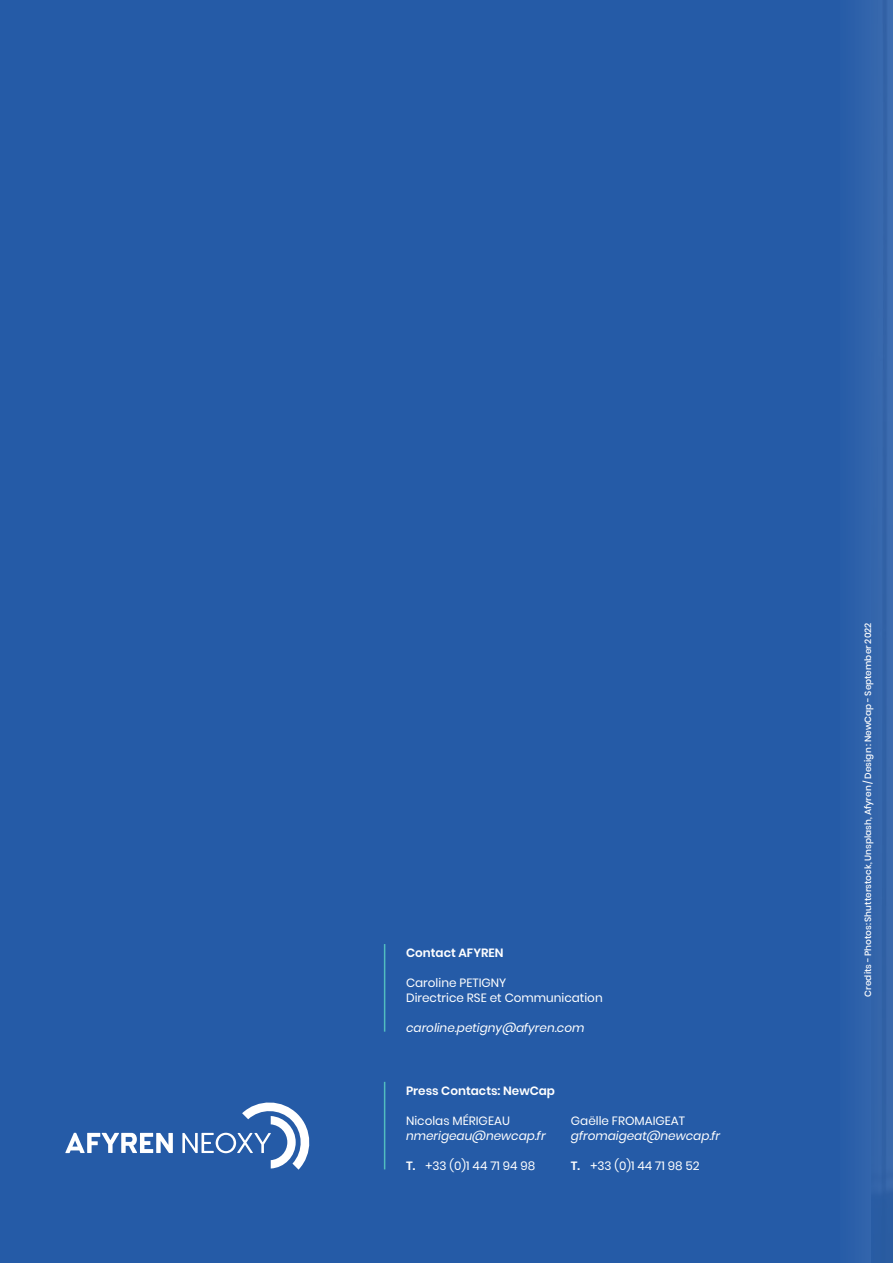
<style>
.page{position:relative;width:893px;height:1263px;background:#fff}
.page>*{position:absolute;margin:0;border:0;box-sizing:border-box;transform-origin:0 0}
.t1{font:12px/15px "Poppins";color:#fff}
.t2{font:italic 12px "Poppins";color:#fff}
.t3{font:600 12px "Poppins";color:#fff}
.t4{font:500 9px "Poppins";color:#fff}
.s1{font-weight:600}
</style>
<div class="page">
<div style="left:0;top:0;width:840px;height:1263px;background:#255ba7"></div>
<hr style="left:384px;top:1082px;width:1px;height:87px;background:#51bdc0">
<hr style="left:384px;top:944px;width:1px;height:88px;background:#51bdc0">
<svg style="left:182px;top:1102px;width:128px;height:67px"></svg>
<svg style="left:65px;top:1133px;width:108px;height:20px"></svg>
<div style="left:819px;top:0;width:74px;height:1263px;background:#255ba7"></div>
<p class="t3" style="left:406px;top:947px;width:99px">Contact AFYREN</p>
<p class="t1" style="left:406px;top:975px;width:198px">Caroline PETIGNY<br>Directrice RSE et Communication</p>
<p class="t2" style="left:406px;top:1022px;width:180px">caroline.petigny@afyren.com</p>
<p class="t3" style="left:406px;top:1085px;width:150px">Press Contacts: NewCap</p>
<p class="t1" style="left:406px;top:1113px;width:105px">Nicolas MÉRIGEAU</p>
<p class="t2" style="left:406px;top:1130px;width:141px">nmerigeau@newcap.fr</p>
<p class="t1" style="left:406px;top:1158px;width:131px"><span class="s1">T.</span> +33 (0)1 44 71 94 98</p>
<p class="t1" style="left:571px;top:1113px;width:116px">Gaëlle FROMAIGEAT</p>
<p class="t2" style="left:571px;top:1130px;width:151px">gfromaigeat@newcap.fr</p>
<p class="t1" style="left:571px;top:1158px;width:130px"><span class="s1">T.</span> +33 (0)1 44 71 98 52</p>
<p class="t4" style="left:863px;top:996px;width:376px;rotate:-90deg">Credits - Photos: Shutterstock, Unsplash, Afyren / Design : NewCap - September 2022</p>
</div>
